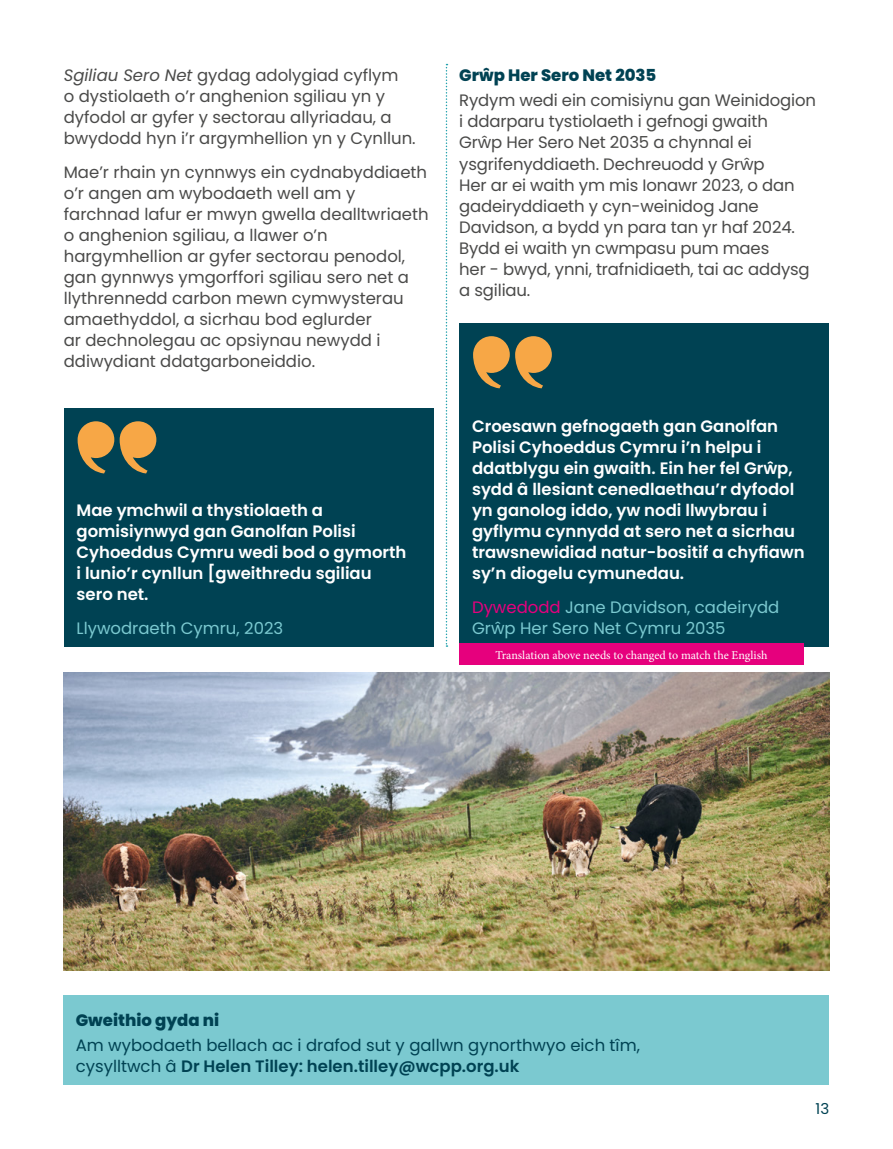
<style>
.page{position:relative;width:893px;height:1149px;background:#fff}
.page>*{position:absolute;margin:0;border:0;box-sizing:border-box;transform-origin:0 0}
.t1{font:16.5px/21px "Poppins";color:#4a4a49}
.t2{font:600 16.5px/21px "Poppins";color:#fff}
.t3{font:16.5px/21px "Poppins";color:#004253}
.t4{font:16.5px/21px "Poppins";color:#7bc9d0}
.t5{font:800 16.5px "Poppins";color:#004253}
.t6{font:15px "Poppins";color:#004253}
.t7{font:12px "Minion Pro";letter-spacing:-.005em;color:#fff}
.s1{font-style:italic}
.s2{color:#e6007d}
.s3{font-weight:600}
</style>
<div class="page">
<div style="left:63px;top:995px;width:765px;height:89px;background:#7bc9d0"></div>
<div style="left:459px;top:323px;width:370px;height:323px;background:#004253"></div>
<svg style="left:473px;top:336px;width:79px;height:52px"></svg>
<div style="left:64px;top:408px;width:370px;height:238px;background:#004253"></div>
<svg style="left:78px;top:421px;width:78px;height:52px"></svg>
<svg style="left:446px;top:64px;width:1px;height:582px"></svg>
<img style="left:64px;top:672px;width:765px;height:297px">
<div style="left:459px;top:643px;width:345px;height:21px;background:#e6007d"></div>
<p class="t1" style="left:64px;top:65px;width:353px"><span class="s1">Sgiliau Sero Net</span> gydag adolygiad cyflym<br>o dystiolaeth o’r anghenion sgiliau yn y dyfodol ar gyfer y sectorau allyriadau, a bwydodd hyn i’r argymhellion yn y Cynllun.</p>
<p class="t1" style="left:64px;top:162px;width:366px">Mae’r rhain yn cynnwys ein cydnabyddiaeth o’r angen am wybodaeth well am y farchnad lafur er mwyn gwella dealltwriaeth o anghenion sgiliau, a llawer o’n hargymhellion ar gyfer sectorau penodol, gan gynnwys ymgorffori sgiliau sero net a llythrennedd carbon mewn cymwysterau amaethyddol, a sicrhau bod eglurder<br>ar dechnolegau ac opsiynau newydd i ddiwydiant ddatgarboneiddio.</p>
<p class="t2" style="left:77px;top:500px;width:331px">Mae ymchwil a thystiolaeth a gomisiynwyd gan Ganolfan Polisi<br>Cyhoeddus Cymru wedi bod o gymorth i lunio’r cynllun [gweithredu sgiliau sero net.</p>
<p class="t4" style="left:77px;top:617px;width:208px">Llywodraeth Cymru, 2023</p>
<p class="t5" style="left:459px;top:66px;width:199px">Grŵp Her Sero Net 2035</p>
<p class="t1" style="left:459px;top:90px;width:358px">Rydym wedi ein comisiynu gan Weinidogion i ddarparu tystiolaeth i gefnogi gwaith<br>Grŵp Her Sero Net 2035 a chynnal ei ysgrifenyddiaeth. Dechreuodd y Grŵp<br>Her ar ei waith ym mis Ionawr 2023, o dan gadeiryddiaeth y cyn-weinidog Jane Davidson, a bydd yn para tan yr haf 2024.<br>Bydd ei waith yn cwmpasu pum maes<br>her - bwyd, ynni, trafnidiaeth, tai ac addysg a sgiliau.</p>
<p class="t2" style="left:472px;top:416px;width:334px">Croesawn gefnogaeth gan Ganolfan Polisi Cyhoeddus Cymru i’n helpu i ddatblygu ein gwaith. Ein her fel Grŵp, sydd â llesiant cenedlaethau’r dyfodol yn ganolog iddo, yw nodi llwybrau i gyflymu cynnydd at sero net a sicrhau trawsnewidiad natur-bositif a chyfiawn sy’n diogelu cymunedau.</p>
<p class="t4" style="left:472px;top:596px;width:309px"><span class="s2">Dywedodd</span> Jane Davidson, cadeirydd<br>Grŵp Her Sero Net Cymru 2035</p>
<p class="t7" style="left:495px;top:646px;width:274px">Translation above needs to changed to match the English</p>
<p class="t5" style="left:76px;top:1010px;width:145px">Gweithio gyda ni</p>
<p class="t3" style="left:76px;top:1034px;width:566px">Am wybodaeth bellach ac i drafod sut y gallwn gynorthwyo eich tîm, cysylltwch â <span class="s3">Dr Helen Tilley: helen.tilley@wcpp.org.uk</span></p>
<p class="t6" style="left:815px;top:1099px;width:15px">13</p>
</div>
